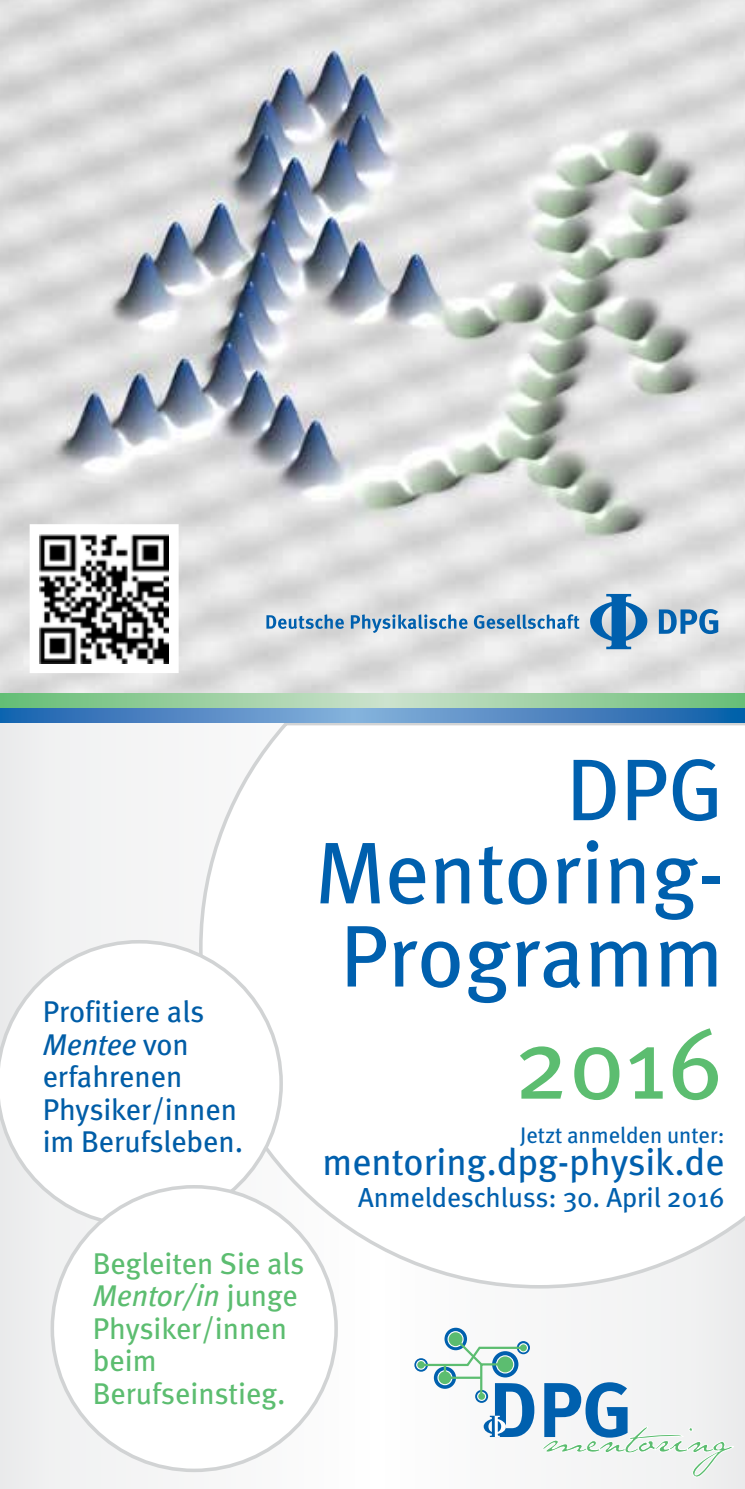
<style>
.page{position:relative;width:745px;height:1489px;background:#fff}
.page>*{position:absolute;margin:0;border:0;box-sizing:border-box;transform-origin:0 0}
.t1{font:100px "Meta";color:#5cbd70}
.t2{font:87.5px/83px "Meta";color:#0060ae;text-align:justify}
.t3{font:37.5px "Meta";color:#0060ae}
.t4{font:30px/32.5px "Meta";color:#5cbd70}
.t5{font:30px/32.5px "Meta";color:#005da7}
.t6{font:27.5px "Meta";color:#0060ae}
.t7{font:22.5px "Meta";color:#0060ae}
.s1{font-style:italic}
</style>
<div class="page">
<img style="left:0;top:0;width:744px;height:694px">
<img style="left:39px;top:534px;width:130px;height:129px">
<div style="left:0;top:694px;width:744px;height:794px;background:#f3f4f4"></div>
<div style="left:197px;top:722px;width:547px;height:568px;background:#fff"></div>
<svg style="left:0;top:939px;width:283px;height:287px"></svg>
<div style="left:52px;top:1186px;width:284px;height:284px;background:#fff;border-radius:50%"></div>
<svg style="left:0;top:694px;width:744px;height:14px;background:#99cfa0"></svg>
<svg style="left:0;top:708px;width:744px;height:14px;background:#4e87c2"></svg>
<svg style="left:266px;top:614px;width:313px;height:19px;background:#9fbbd2"></svg>
<svg style="left:658px;top:609px;width:59px;height:25px"></svg>
<svg style="left:589px;top:594px;width:58px;height:55px;background:#6fa0c7"></svg>
<svg style="left:444px;top:1327px;width:22px;height:23px"></svg>
<svg style="left:414px;top:1357px;width:13px;height:14px"></svg>
<div style="left:416px;top:1359px;width:9px;height:10px;border:1px solid #fff;border-radius:50%"></div>
<svg style="left:448px;top:1331px;width:15px;height:15px"></svg>
<div style="left:447px;top:1330px;width:16px;height:16px;border:1px solid #fff;border-radius:50%"></div>
<svg style="left:418px;top:1336px;width:116px;height:100px"></svg>
<svg style="left:543px;top:1382px;width:190px;height:94px"></svg>
<p class="t5" style="left:43px;top:995px;width:202px">Profitiere als<br><span class="s1">Mentee</span> von erfahrenen<br>Physiker/innen im Berufsleben.</p>
<p class="t4" style="left:93px;top:1246px;width:213px">Begleiten Sie als<br><span class="s1">Mentor/in</span> junge<br>Physiker/innen beim<br>Berufseinstieg.</p>
<h2 class="t2" style="left:315px;top:748px;width:410px;text-indent:251px">DPG Mentoring-Programm</h2>
<h1 class="t1" style="left:514px;top:1005px;width:210px">2016</h1>
<p class="t7" style="left:520px;top:1122px;width:205px">Jetzt anmelden unter:</p>
<p class="t3" style="left:322px;top:1139px;width:403px">mentoring.dpg-physik.de</p>
<p class="t6" style="left:358px;top:1181px;width:367px">Anmeldeschluss: 30. April 2016</p>
</div>
